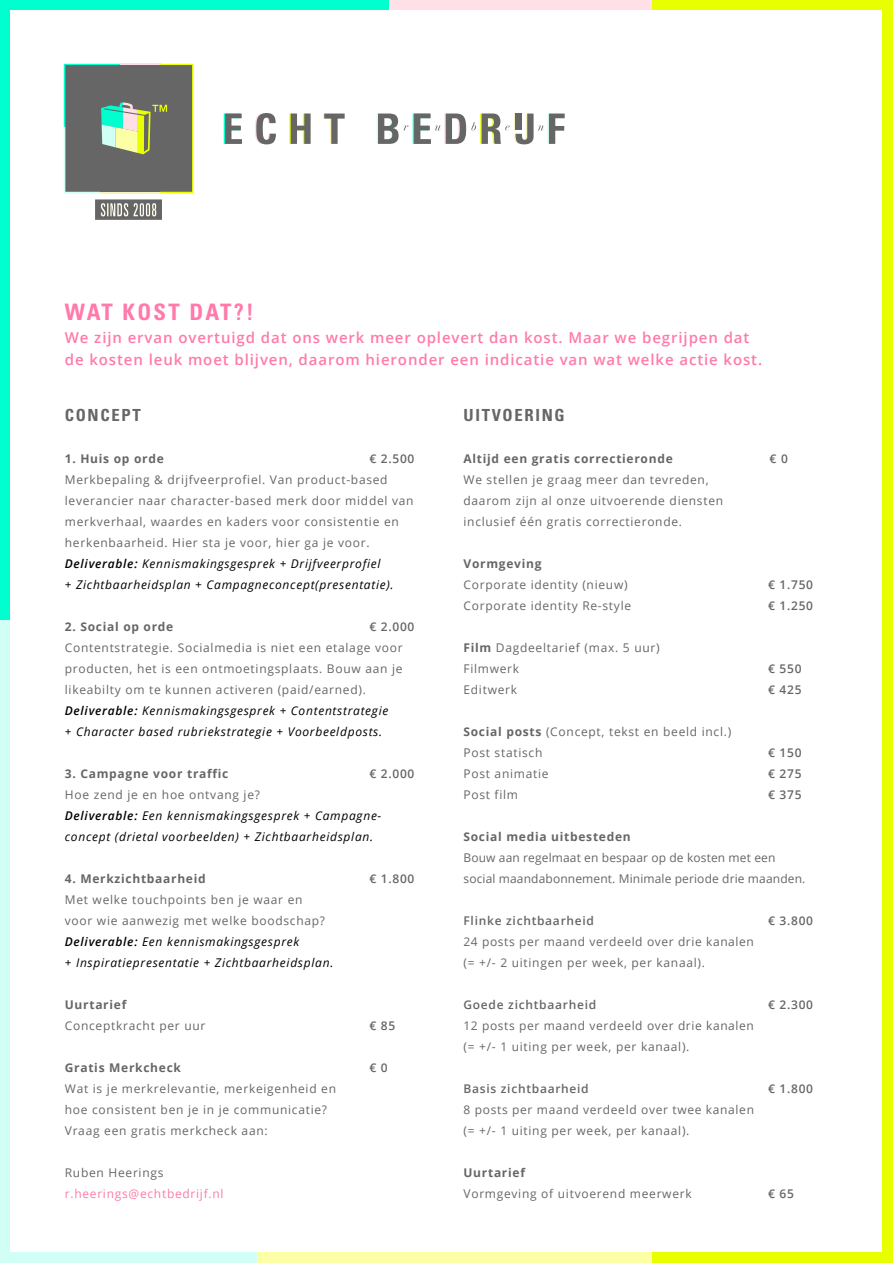
<style>
.page{position:relative;width:893px;height:1263px;background:#fff}
.page>*{position:absolute;margin:0;border:0;box-sizing:border-box;transform-origin:0 0}
.t1{font:700 condensed 22.65px "Univers";letter-spacing:.1em;color:#ff7aab}
.t2{font:700 condensed 16.65px "Univers";letter-spacing:.1em;color:#666}
.t3{font:600 15px/22.5px "Open Sans";letter-spacing:.06em;color:#ff7aab}
.t4{font:12px/21px "Open Sans";letter-spacing:.06em;color:#666}
.t5{font:italic 12px/21px "Open Sans";letter-spacing:.06em;color:#000}
.t6{font:700 12px "Open Sans";letter-spacing:.06em;color:#666}
.t7{font:600 12px "Open Sans";letter-spacing:.06em;color:#666}
.t8{font:12px/21px "Open Sans";letter-spacing:.01em;color:#666}
.t9{font:12px "Open Sans";letter-spacing:.06em;color:#ff7aab}
.s1{font-weight:600;font-style:italic;color:#000}
.s2{font-style:italic;color:#000}
.s3{font-style:normal;color:#666}
.s4{font-weight:600}
.s5{font-weight:700}
</style>
<div class="page">
<div style="left:0;top:0;width:389px;height:621px;background:#00ffcf"></div>
<div style="left:0;top:621px;width:257px;height:642px;background:#d1fff5"></div>
<div style="left:652px;top:0;width:241px;height:1263px;background:#e8ff00"></div>
<div style="left:11px;top:11px;width:871px;height:1241px;background:#fff"></div>
<svg style="left:224px;top:114px;width:18px;height:30px"></svg>
<svg style="left:255px;top:113px;width:21px;height:31px"></svg>
<svg style="left:289px;top:114px;width:22px;height:30px"></svg>
<svg style="left:323px;top:114px;width:22px;height:30px"></svg>
<svg style="left:377px;top:114px;width:188px;height:30px"></svg>
<svg style="left:64px;top:64px;width:129px;height:129px;background:#717b6e"></svg>
<svg style="left:95px;top:199px;width:67px;height:21px"></svg>
<h1 class="t1" style="left:65px;top:298px;width:190px">WAT KOST DAT?!</h1>
<p class="t3" style="left:65px;top:326px;width:699px">We zijn ervan overtuigd dat ons werk meer oplevert dan kost. Maar we begrijpen dat de kosten leuk moet blijven, daarom hieronder een indicatie van wat welke actie kost.</p>
<h2 class="t2" style="left:65px;top:405px;width:77px">CONCEPT</h2>
<p class="t6" style="left:65px;top:450px;width:100px">1. Huis op orde</p>
<p class="t7" style="left:369px;top:451px;width:47px">€ 2.500</p>
<p class="t4" style="left:65px;top:469px;width:350px">Merkbepaling &amp; drijfveerprofiel. Van product-based leverancier naar character-based merk door middel van merkverhaal, waardes en kaders voor consistentie en herkenbaarheid. Hier sta je voor, hier ga je voor.<br><span class="s1">Deliverable:</span> <span class="s2">Kennismakingsgesprek + Drijfveerprofiel<br>+ Zichtbaarheidsplan + Campagneconcept(presentatie).</span></p>
<p class="t6" style="left:65px;top:618px;width:110px">2. Social op orde</p>
<p class="t7" style="left:369px;top:619px;width:47px">€ 2.000</p>
<p class="t4" style="left:65px;top:637px;width:339px">Contentstrategie. Socialmedia is niet een etalage voor producten, het is een ontmoetingsplaats. Bouw aan je likeabilty om te kunnen activeren (paid/earned).<br><span class="s1">Deliverable:</span> <span class="s2">Kennismakingsgesprek + Contentstrategie<br>+ Character based rubriekstrategie + Voorbeeldposts.</span></p>
<p class="t6" style="left:65px;top:765px;width:165px">3. Campagne voor traffic</p>
<p class="t7" style="left:369px;top:766px;width:47px">€ 2.000</p>
<p class="t5" style="left:65px;top:784px;width:318px"><span class="s3">Hoe zend je en hoe ontvang je?<br></span><span class="s4">Deliverable:</span> Een kennismakingsgesprek + Campagne&shy;concept (drietal voorbeelden) + Zichtbaarheidsplan.</p>
<p class="t6" style="left:65px;top:870px;width:142px">4. Merkzichtbaarheid</p>
<p class="t7" style="left:369px;top:871px;width:47px">€ 1.800</p>
<p class="t5" style="left:65px;top:889px;width:270px"><span class="s3">Met welke touchpoints ben je waar en<br>voor wie aanwezig met welke boodschap?<br></span><span class="s4">Deliverable:</span> Een kennismakingsgesprek<br>+ Inspiratiepresentatie + Zichtbaarheidsplan.</p>
<p class="t6" style="left:65px;top:996px;width:63px">Uurtarief</p>
<p class="t4" style="left:65px;top:1015px;width:142px">Conceptkracht per uur</p>
<p class="t7" style="left:369px;top:1018px;width:27px">€ 85</p>
<p class="t6" style="left:65px;top:1059px;width:118px">Gratis Merkcheck</p>
<p class="t7" style="left:369px;top:1060px;width:20px">€ 0</p>
<p class="t4" style="left:65px;top:1078px;width:273px">Wat is je merkrelevantie, merkeigenheid en hoe consistent ben je in je communicatie?<br>Vraag een gratis merkcheck aan:</p>
<p class="t4" style="left:65px;top:1162px;width:100px">Ruben Heerings</p>
<p class="t9" style="left:65px;top:1186px;width:160px">r.heerings@echtbedrijf.nl</p>
<h2 class="t2" style="left:463px;top:405px;width:103px">UITVOERING</h2>
<p class="t6" style="left:463px;top:450px;width:211px">Altijd een gratis correctieronde</p>
<p class="t7" style="left:769px;top:451px;width:20px">€ 0</p>
<p class="t4" style="left:463px;top:469px;width:261px">We stellen je graag meer dan tevreden, daarom zijn al onze uitvoerende diensten inclusief één gratis correctieronde.</p>
<p class="t6" style="left:463px;top:555px;width:79px">Vormgeving</p>
<p class="t4" style="left:463px;top:574px;width:166px">Corporate identity (nieuw)</p>
<p class="t7" style="left:768px;top:577px;width:47px">€ 1.750</p>
<p class="t4" style="left:463px;top:595px;width:169px">Corporate identity Re-style</p>
<p class="t7" style="left:768px;top:598px;width:47px">€ 1.250</p>
<p class="t4" style="left:463px;top:637px;width:198px"><span class="s5">Film</span> Dagdeeltarief (max. 5 uur)<br>Filmwerk</p>
<p class="t7" style="left:768px;top:661px;width:35px">€ 550</p>
<p class="t4" style="left:463px;top:679px;width:55px">Editwerk</p>
<p class="t7" style="left:768px;top:682px;width:35px">€ 425</p>
<p class="t4" style="left:463px;top:721px;width:269px"><span class="s5">Social posts</span> (Concept, tekst en beeld incl.)<br>Post statisch</p>
<p class="t7" style="left:768px;top:745px;width:35px">€ 150</p>
<p class="t4" style="left:463px;top:763px;width:87px">Post animatie</p>
<p class="t7" style="left:768px;top:766px;width:35px">€ 275</p>
<p class="t4" style="left:463px;top:784px;width:56px">Post film</p>
<p class="t7" style="left:768px;top:787px;width:35px">€ 375</p>
<p class="t6" style="left:463px;top:828px;width:169px">Social media uitbesteden</p>
<p class="t8" style="left:463px;top:847px;width:343px">Bouw aan regelmaat en bespaar op de kosten met een social maandabonnement. Minimale periode drie maanden.</p>
<p class="t7" style="left:463px;top:913px;width:132px">Flinke zichtbaarheid</p>
<p class="t7" style="left:768px;top:913px;width:47px">€ 3.800</p>
<p class="t4" style="left:463px;top:931px;width:292px">24 posts per maand verdeeld over drie kanalen (= +/- 2 uitingen per week, per kanaal).</p>
<p class="t7" style="left:463px;top:997px;width:134px">Goede zichtbaarheid</p>
<p class="t7" style="left:768px;top:997px;width:47px">€ 2.300</p>
<p class="t4" style="left:463px;top:1015px;width:292px">12 posts per maand verdeeld over drie kanalen (= +/- 1 uiting per week, per kanaal).</p>
<p class="t7" style="left:463px;top:1081px;width:127px">Basis zichtbaarheid</p>
<p class="t7" style="left:768px;top:1081px;width:47px">€ 1.800</p>
<p class="t4" style="left:463px;top:1099px;width:292px">8 posts per maand verdeeld over twee kanalen (= +/- 1 uiting per week, per kanaal).</p>
<p class="t6" style="left:463px;top:1164px;width:63px">Uurtarief</p>
<p class="t4" style="left:463px;top:1183px;width:230px">Vormgeving of uitvoerend meerwerk</p>
<p class="t7" style="left:768px;top:1186px;width:27px">€ 65</p>
</div>
